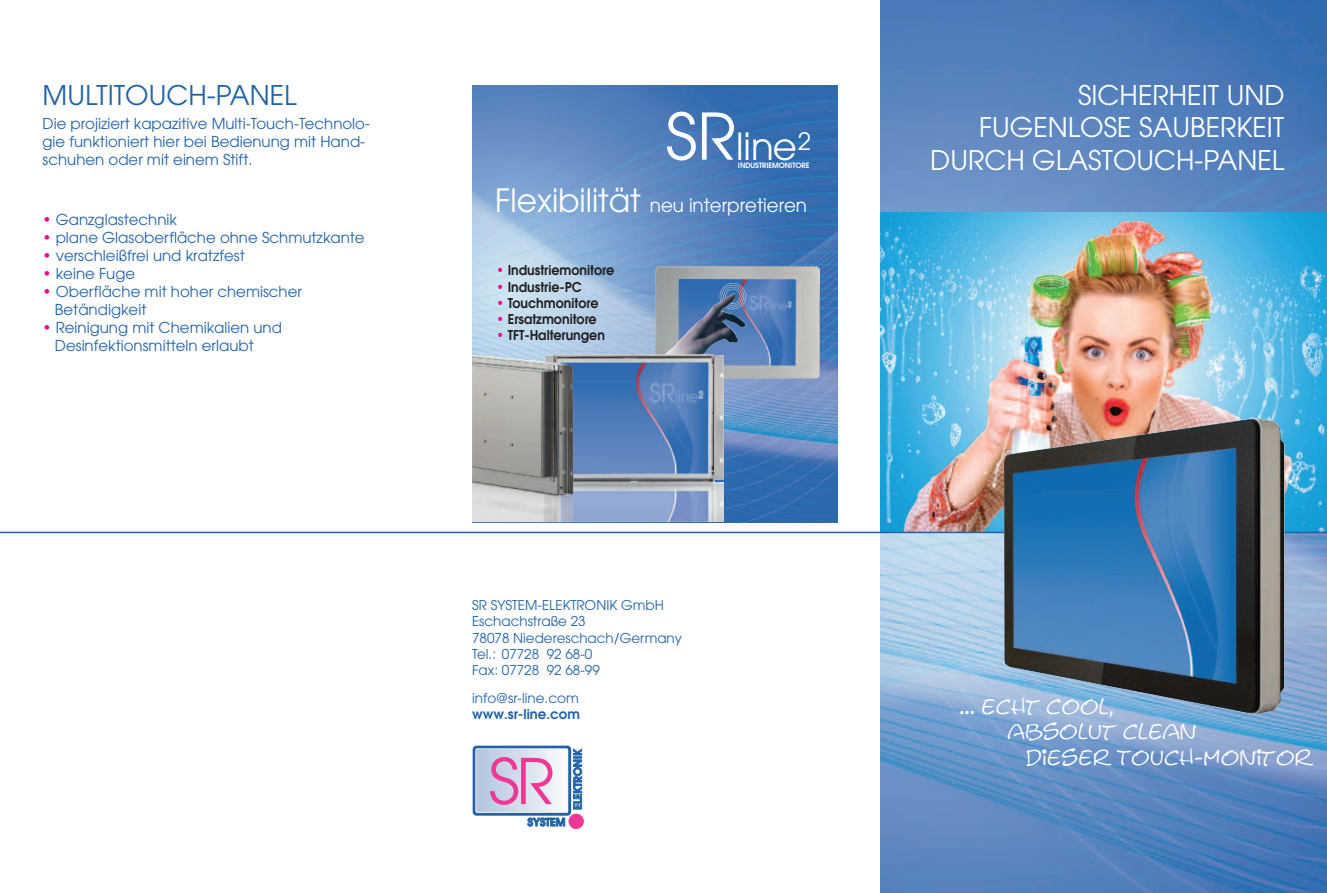
<style>
.page{position:relative;width:1327px;height:893px;background:#fff}
.page>*{position:absolute;margin:0;border:0;box-sizing:border-box;transform-origin:0 0}
.t1{font:63.9px "Avant Garde";color:#fff}
.t2{font:62.55px "Avant Garde";color:#ed3896}
.t3{font:37.2px "Avant Garde";color:#fff}
.t4{font:27px/32.4px "Avant Garde";color:#fff;text-align:right}
.t5{font:27px "Avant Garde";color:#2163a6}
.t6{font:24px "Avant Garde";color:#fff}
.t7{font:21px "Leasterix";color:#fff}
.t8{font:18.6px "Avant Garde";color:#fff}
.t9{font:15px/18px "Avant Garde";color:#2163a6}
.t10{font:13.5px/16.2px "Avant Garde";color:#2163a6}
.t11{font:600 13.5px "Avant Garde";color:#231f20;scale:.94 1}
.t12{font:600 13.5px "Avant Garde";color:#2163a6}
.t13{font:600 10.8px "Avant Garde";color:#2163a6}
.t14{font:600 7.35px "Avant Garde";color:#fff}
.s1{color:#ed028c}
.s2{font-size:31.95px}
</style>
<div class="page">
<img style="left:880px;top:0;width:447px;height:893px">
<img style="left:880px;top:213px;width:447px;height:319px">
<hr style="left:0;top:532px;width:1327px;height:1px;background:#2163a6">
<svg style="left:472px;top:746px;width:99px;height:70px"></svg>
<div style="left:568px;top:814px;width:16px;height:15px;background:#ed3896;border-radius:50%"></div>
<div style="left:476px;top:749px;width:91px;height:63px;background:linear-gradient(to right,#b1c4dc,#fafbfd)"></div>
<div style="left:475px;top:748px;width:93px;height:64px;border:1px solid #fff"></div>
<img style="left:1004px;top:418px;width:280px;height:296px">
<img style="left:472px;top:85px;width:366px;height:437px">
<img style="left:655px;top:266px;width:165px;height:112px;border-radius:4px">
<div style="left:725px;top:289px;width:15px;height:15px;border:1px solid #d1d2d4;border-radius:50%"></div>
<div style="left:723px;top:287px;width:19px;height:19px;border:1px solid #d1d2d4;border-radius:50%"></div>
<div style="left:721px;top:285px;width:23px;height:22px;border:1px solid #d1d2d4;border-radius:50%"></div>
<div style="left:719px;top:283px;width:27px;height:26px;border:1px solid #d1d2d4;border-radius:50%"></div>
<svg style="left:472px;top:293px;width:273px;height:229px;background:#90acca"></svg>
<img style="left:472px;top:354px;width:251px;height:168px">
<h3 class="t5" style="left:43px;top:85px;width:256px">MULTITOUCH-PANEL</h3>
<p class="t9" style="left:43px;top:115px;width:329px">Die projiziert kapazitive Multi-Touch-Technolo&shy;gie funktioniert hier bei Bedienung mit Hand&shy;schuhen oder mit einem Stift.</p>
<p class="t9" style="left:43px;top:211px;width:136px"><span class="s1">•</span> Ganzglastechnik</p>
<p class="t9" style="left:43px;top:229px;width:324px"><span class="s1">•</span> plane Glasoberfläche ohne Schmutzkante</p>
<p class="t9" style="left:43px;top:247px;width:204px"><span class="s1">•</span> verschleißfrei und kratzfest</p>
<p class="t9" style="left:43px;top:265px;width:94px"><span class="s1">•</span> keine Fuge</p>
<p class="t9" style="left:55px;top:283px;width:249px;text-indent:-12px"><span class="s1">•</span> Oberfläche mit hoher chemischer<br>Betändigkeit</p>
<p class="t9" style="left:55px;top:319px;width:229px;text-indent:-12px"><span class="s1">•</span> Reinigung mit Chemikalien und<br>Desinfektionsmitteln erlaubt</p>
<h1 class="t1" style="left:665px;top:112px;width:72px">SR</h1>
<h3 class="t3" style="left:736px;top:132px;width:62px">line</h3>
<p class="t8" style="left:495px;top:198px;width:313px"><span class="s2">Flexibilität</span> neu interpretieren</p>
<h3 class="t6" style="left:798px;top:132px;width:15px">2</h3>
<p class="t14" style="left:738px;top:163px;width:73px">INDUSTRIEMONITORE</p>
<p class="t11" style="left:496px;top:265px;width:127px"><span class="s1">•</span> Industriemonitore</p>
<p class="t11" style="left:496px;top:282px;width:92px"><span class="s1">•</span> Industrie-PC</p>
<p class="t11" style="left:496px;top:298px;width:110px"><span class="s1">•</span> Touchmonitore</p>
<p class="t11" style="left:496px;top:314px;width:108px"><span class="s1">•</span> Ersatzmonitore</p>
<p class="t11" style="left:496px;top:330px;width:117px"><span class="s1">•</span> TFT-Halterungen</p>
<h3 class="t4" style="left:930px;top:81px;width:356px">SICHERHEIT UND<br>FUGENLOSE SAUBERKEIT<br>DURCH GLASTOUCH-PANEL</h3>
<p class="t10" style="left:472px;top:598px;width:211px">SR SYSTEM-ELEKTRONIK GmbH<br>Eschachstraße 23<br>78078 Niedereschach/Germany<br>Tel.: 07728 92 68-0<br>Fax: 07728 92 68-99</p>
<p class="t10" style="left:472px;top:691px;width:108px">info@sr-line.com</p>
<p class="t12" style="left:472px;top:709px;width:109px">www.sr-line.com</p>
<h3 class="t7" style="left:959px;top:695px;width:155px">... ECHT COOL,</h3>
<h3 class="t7" style="left:1008px;top:720px;width:190px">ABSOLUT CLEAN</h3>
<h3 class="t7" style="left:1026px;top:745px;width:288px">DIESER TOUCH-MONITOR</h3>
<p class="t13" style="left:573px;top:810px;width:62px;rotate:-90deg">ELEKTRONIK</p>
<h2 class="t2" style="left:489px;top:758px;width:67px">SR</h2>
<p class="t13" style="left:527px;top:818px;width:39px">SYSTEM</p>
</div>
